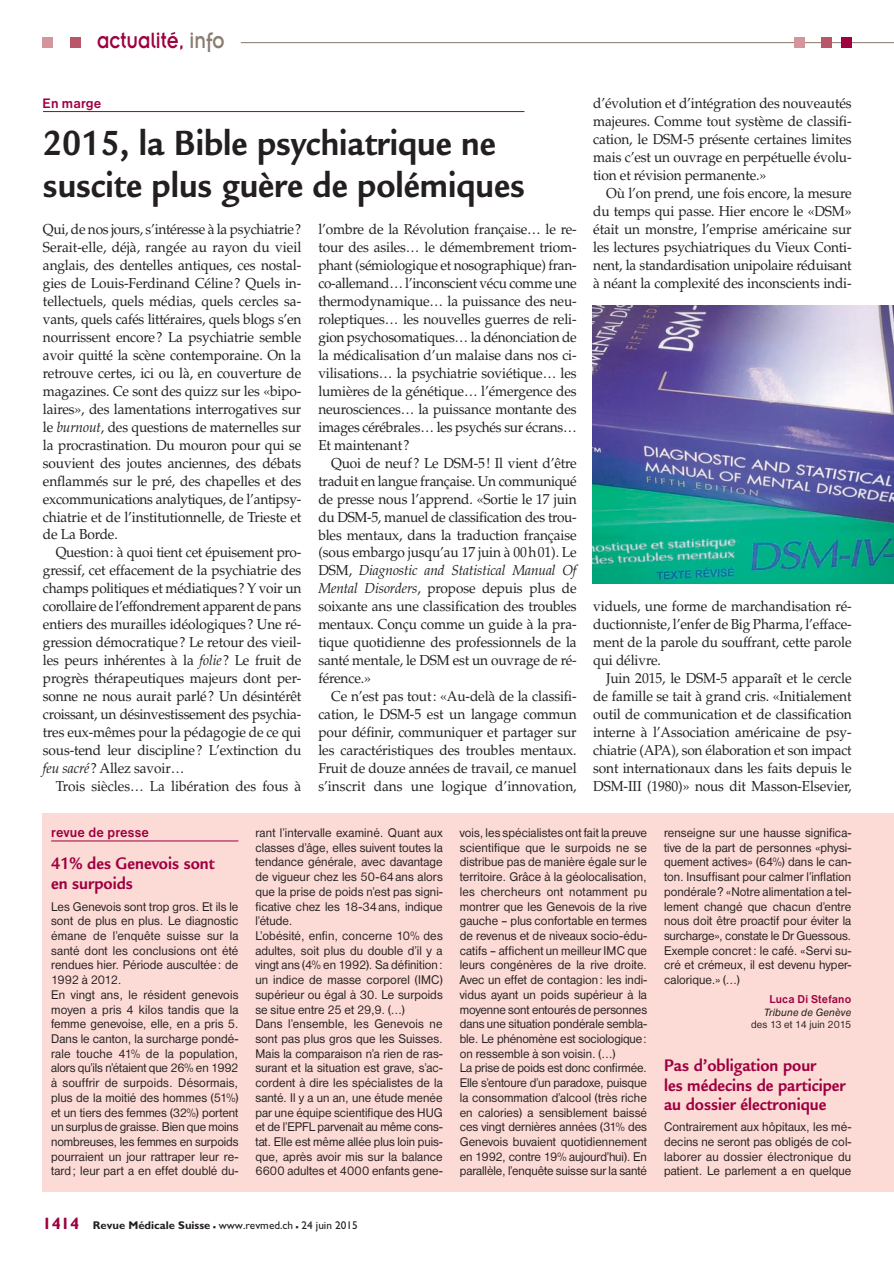
<style>
.page{position:relative;width:894px;height:1264px;background:#fff}
.page>*{position:absolute;margin:0;border:0;box-sizing:border-box;transform-origin:0 0}
.t1{font:700 37.95px/42px "Legacy Sans";color:#231f20;scale:.91 1}
.t2{font:24.3px "Insignia";color:#9e0040;scale:.83 1}
.t3{font:700 18.15px/19.5px "Legacy Sans";color:#9e0040;scale:.91 1}
.t4{font:14.4px/18px "Palatino";letter-spacing:-.01em;color:#231f20;text-align:justify;scale:.95 1}
.t5{font:700 14.1px "Nimbus Sans D";letter-spacing:.01em;color:#9e0040;scale:.95 1}
.t6{font:13.05px/14.7px "Nimbus Sans D";letter-spacing:.005em;color:#231f20;scale:.95 1}
.t7{font:700 11.85px "Nimbus Sans D";letter-spacing:.02em;color:#9e0040;scale:.95 1}
.t8{font:11.25px "Gill Sans";color:#231f20}
.t9{font:10.95px "Nimbus Sans D";letter-spacing:.015em;color:#231f20;scale:.95 1}
.t10{font:italic 10.95px "Nimbus Sans D";letter-spacing:.015em;color:#231f20;scale:.95 1}
.s1{color:#897c71}
.s2{font-style:italic}
.s3{font-weight:700;font-size:16.5px;color:#9e0040}
.s4{font-weight:700}
.s5{font-weight:700;font-size:16.5px}
</style>
<div class="page">
<hr style="left:241px;top:42px;width:652px;height:1px;background:#897c71">
<div style="left:70px;top:37px;width:11px;height:11px;background:#b9566a"></div>
<div style="left:43px;top:37px;width:10px;height:11px;background:#d5959d"></div>
<div style="left:840px;top:37px;width:10px;height:11px;background:#9e0040"></div>
<div style="left:821px;top:37px;width:10px;height:11px;background:#b9566a"></div>
<div style="left:793px;top:37px;width:11px;height:11px;background:#d5959d"></div>
<div style="left:43px;top:812px;width:850px;height:379px;background:#fcdad5"></div>
<hr style="left:51px;top:840px;width:187px;height:1px;background:#9e0040">
<hr style="left:43px;top:111px;width:481px;height:1px;background:#9e0040">
<img style="left:592px;top:305px;width:301px;height:278px">
<h2 class="t2" style="left:97px;top:28px;width:155px">actualité, <span class="s1">info</span></h2>
<p class="t5" style="left:43px;top:95px;width:63px">En marge</p>
<h1 class="t1" style="left:43px;top:122px;width:531px">2015, la Bible psychiatrique ne suscite plus guère de polémiques</h1>
<p class="t4" style="left:43px;top:220px;width:273px">Qui, de nos jours, s’intéresse à la psychiatrie?<br>Serait-elle, déjà, rangée au rayon du vieil anglais, des dentelles antiques, ces nostal&shy;gies de Louis-Ferdinand Céline? Quels in&shy;tellectuels, quels médias, quels cercles sa&shy;vants, quels cafés littéraires, quels blogs s’en nourrissent encore? La psychiatrie semble avoir quitté la scène contemporaine. On la retrouve certes, ici ou là, en couverture de magazines. Ce sont des quizz sur les «bipo&shy;laires», des lamentations interrogatives sur le <span class="s2">burnout</span>, des questions de maternelles sur la procrastination. Du mouron pour qui se souvient des joutes anciennes, des débats enflammés sur le pré, des chapelles et des excommunications analytiques, de l’antipsy&shy;chiatrie et de l’institutionnelle, de Trieste et de La Borde.</p>
<p class="t4" style="left:43px;top:543px;width:273px;text-indent:13px">Question: à quoi tient cet épuisement pro&shy;gressif, cet effacement de la psychiatrie des champs politiques et médiatiques? Y voir un corollaire de l’effondrement apparent de pans entiers des murailles idéologiques? Une ré&shy;gression démocratique? Le retour des vieil&shy;les peurs inhérentes à la <span class="s2">folie</span>? Le fruit de progrès thérapeutiques majeurs dont per&shy;sonne ne nous aurait parlé? Un désintérêt croissant, un désinvestissement des psychia&shy;tres eux-mêmes pour la pédagogie de ce qui sous-tend leur discipline? L’extinction du <span class="s2">feu sacré</span>? Allez savoir…</p>
<p class="t4" style="left:56px;top:777px;width:260px">Trois siècles… La libération des fous à</p>
<p class="t4" style="left:318px;top:220px;width:273px">l’ombre de la Révolution française… le re&shy;tour des asiles… le démembrement triom&shy;phant (sémiologique et nosographique) fran&shy;co-allemand… l’inconscient vécu comme une thermodynamique… la puissance des neu&shy;roleptiques… les nouvelles guerres de reli&shy;gion psychosomatiques… la dénonciation de la médicalisation d’un malaise dans nos ci&shy;vilisations… la psychiatrie soviétique… les lumières de la génétique… l’émergence des neurosciences… la puissance montante des images cérébrales… les psychés sur écrans… Et maintenant?</p>
<p class="t4" style="left:318px;top:454px;width:273px;text-indent:13px">Quoi de neuf? Le DSM-5! Il vient d’être traduit en langue française. Un communiqué de presse nous l’apprend. «Sortie le 17 juin du DSM-5, manuel de classification des trou&shy;bles mentaux, dans la traduction française (sous embargo jusqu’au 17 juin à 00h01). Le DSM, <span class="s2">Diagnostic and Statistical Manual Of Mental Disorders</span>, propose depuis plus de soixante ans une classification des troubles mentaux. Conçu comme un guide à la pra&shy;tique quotidienne des professionnels de la santé mentale, le DSM est un ouvrage de ré&shy;férence.»</p>
<p class="t4" style="left:318px;top:687px;width:273px;text-indent:13px">Ce n’est pas tout: «Au-delà de la classifi&shy;cation, le DSM-5 est un langage commun pour définir, communiquer et partager sur les caractéristiques des troubles mentaux.<br>Fruit de douze années de travail, ce manuel s’inscrit dans une logique d’innovation,</p>
<p class="t4" style="left:593px;top:94px;width:273px">d’évolution et d’intégration des nouveautés majeures. Comme tout système de classifi&shy;cation, le DSM-5 présente certaines limites mais c’est un ouvrage en perpétuelle évolu&shy;tion et révision permanente.»</p>
<p class="t4" style="left:593px;top:184px;width:273px;text-indent:13px">Où l’on prend, une fois encore, la mesure du temps qui passe. Hier encore le «DSM» était un monstre, l’emprise américaine sur les lectures psychiatriques du Vieux Conti&shy;nent, la standardisation unipolaire réduisant à néant la complexité des inconscients indi-</p>
<p class="t4" style="left:593px;top:597px;width:273px">viduels, une forme de marchandisation ré&shy;ductionniste, l’enfer de Big Pharma, l’efface&shy;ment de la parole du souffrant, cette parole qui délivre.</p>
<p class="t4" style="left:593px;top:669px;width:273px;text-indent:13px">Juin 2015, le DSM-5 apparaît et le cercle de famille se tait à grand cris. «Initialement outil de communication et de classification interne à l’Association américaine de psy&shy;chiatrie (APA), son élaboration et son impact sont internationaux dans les faits depuis le DSM-III (1980)» nous dit Masson-Elsevier,</p>
<p class="t5" style="left:51px;top:824px;width:104px">revue de presse</p>
<p class="t3" style="left:51px;top:853px;width:181px">41% des Genevois sont en surpoids</p>
<p class="t6" style="left:51px;top:898px;width:198px">Les Genevois sont trop gros. Et ils le sont de plus en plus. Le diagnostic émane de l’enquête suisse sur la santé dont les conclusions ont été rendues hier. Période auscultée: de 1992 à 2012.<br>En vingt ans, le résident genevois moyen a pris 4 kilos tandis que la femme genevoise, elle, en a pris 5.<br>Dans le canton, la surcharge pondé&shy;rale touche 41% de la population, alors qu’ils n’étaient que 26% en 1992 à souffrir de surpoids. Désormais, plus de la moitié des hommes (51%) et un tiers des femmes (32%) portent un surplus de graisse. Bien que moins nombreuses, les femmes en surpoids pourraient un jour rattraper leur re&shy;tard; leur part a en effet doublé du-</p>
<p class="t6" style="left:255px;top:825px;width:198px">rant l’intervalle examiné. Quant aux classes d’âge, elles suivent toutes la tendance générale, avec davantage de vigueur chez les 50-64ans alors que la prise de poids n’est pas signi&shy;ficative chez les 18-34ans, indique l’étude.<br>L’obésité, enfin, concerne 10% des adultes, soit plus du double d’il y a vingt ans (4% en 1992). Sa définition: un indice de masse corporel (IMC) supérieur ou égal à 30. Le surpoids se situe entre 25 et 29,9. (…)<br>Dans l’ensemble, les Genevois ne sont pas plus gros que les Suisses.<br>Mais la comparaison n’a rien de ras&shy;surant et la situation est grave, s’ac&shy;cordent à dire les spécialistes de la santé. Il y a un an, une étude menée par une équipe scientifique des HUG et de l’EPFL parvenait au même cons&shy;tat. Elle est même allée plus loin puis&shy;que, après avoir mis sur la balance 6600 adultes et 4000 enfants gene-</p>
<p class="t6" style="left:459px;top:825px;width:198px">vois, les spécialistes ont fait la preuve scientifique que le surpoids ne se distribue pas de manière égale sur le territoire. Grâce à la géolocalisation, les chercheurs ont notamment pu montrer que les Genevois de la rive gauche – plus confortable en termes de revenus et de niveaux socio-édu&shy;catifs – affichent un meilleur IMC que leurs congénères de la rive droite.<br>Avec un effet de contagion: les indi&shy;vidus ayant un poids supérieur à la moyenne sont entourés de personnes dans une situation pondérale sembla&shy;ble. Le phénomène est sociologique: on ressemble à son voisin. (…)<br>La prise de poids est donc confirmée.<br>Elle s’entoure d’un paradoxe, puisque la consommation d’alcool (très riche en calories) a sensiblement baissé ces vingt dernières années (31% des Genevois buvaient quotidiennement en 1992, contre 19% aujourd’hui). En parallèle, l’enquête suisse sur la santé</p>
<p class="t6" style="left:663px;top:825px;width:198px;text-align:justify">renseigne sur une hausse significa&shy;tive de la part de personnes «physi&shy;quement actives» (64%) dans le can&shy;ton. Insuffisant pour calmer l’inflation pondérale? «Notre alimentation a tel&shy;lement changé que chacun d’entre nous doit être proactif pour éviter la surcharge», constate le Dr Guessous.<br>Exemple concret: le café. «Servi su&shy;cré et crémeux, il est devenu hyper&shy;calorique.» (…)</p>
<p class="t7" style="left:769px;top:992px;width:88px">Luca Di Stefano</p>
<p class="t10" style="left:763px;top:1005px;width:93px">Tribune de Genève</p>
<p class="t9" style="left:750px;top:1018px;width:107px">des 13 et 14 juin 2015</p>
<p class="t3" style="left:663px;top:1055px;width:201px">Pas d’obligation pour<br>les médecins de participer au dossier électronique</p>
<p class="t6" style="left:663px;top:1119px;width:198px;text-align:justify">Contrairement aux hôpitaux, les mé&shy;decins ne seront pas obligés de col&shy;laborer au dossier électronique du patient. Le parlement a en quelque</p>
<p class="t8" style="left:43px;top:1218px;width:316px"><span class="s3">1414</span> <span class="s4">Revue Médicale Suisse</span> <span class="s5">–</span> www.revmed.ch <span class="s5">–</span> 24 juin 2015</p>
</div>
